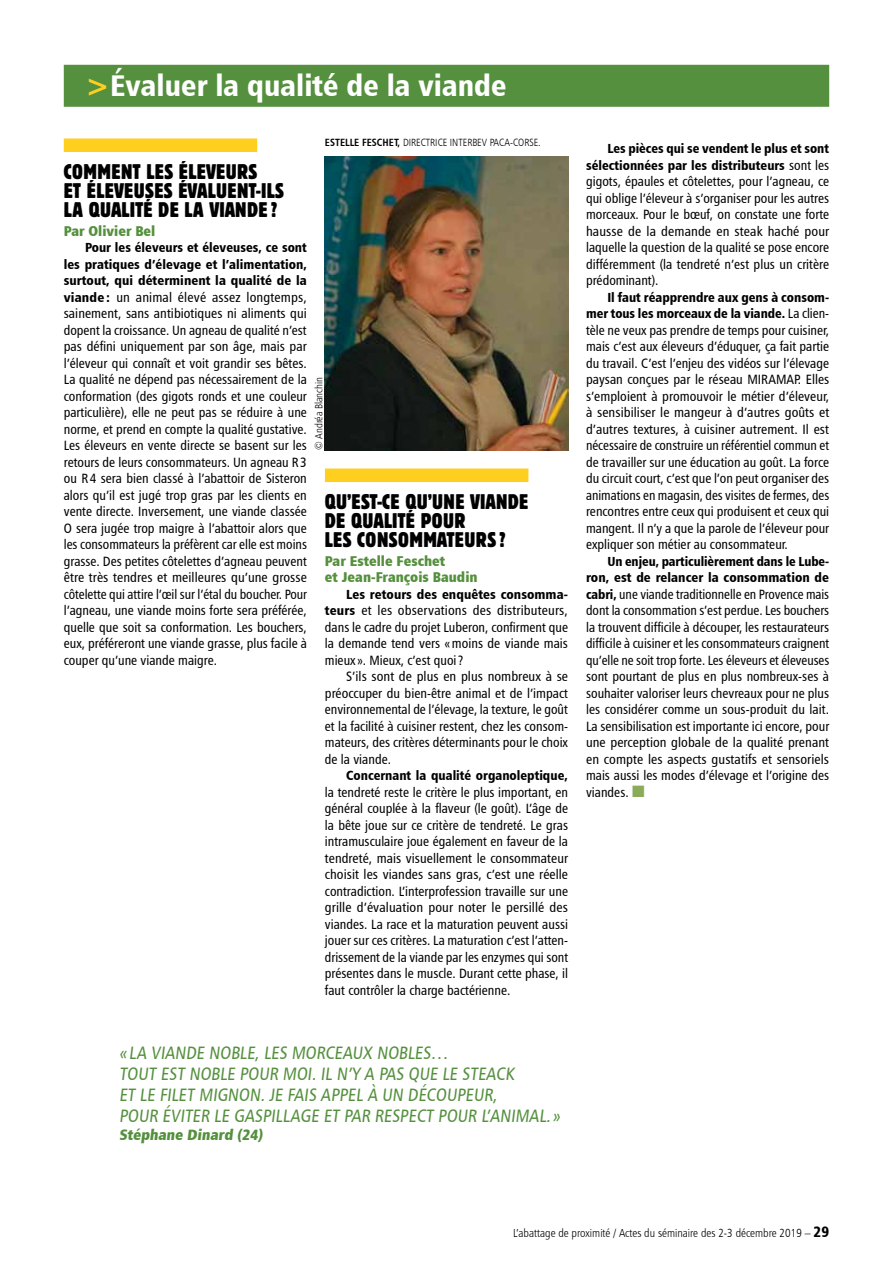
<style>
.page{position:relative;width:893px;height:1263px;background:#fff}
.page>*{position:absolute;margin:0;border:0;box-sizing:border-box;transform-origin:0 0}
.t1{font:30px "Humanist 777 BT Black Condensed B";color:#fff}
.t2{font:condensed 21px/18.8px "Block BE";letter-spacing:.02em;color:#000}
.t3{font:18px/21px "Humanist 777 BT Roman Condensed B";color:#55903e}
.t4{font:15px "Humanist 777 BT Extra Black Cond B";color:#55903e}
.t5{font:14.25px/16.5px "Humanist 777 BT Extra Black Cond B";color:#55903e}
.t6{font:13.5px/16.5px "Humanist 777 BT Roman Condensed B";color:#000;text-align:justify}
.t7{font:13.2px/16.5px "Humanist 777 BT Black Condensed B";color:#000;text-align:right}
.t8{font:11.7px "Humanist 777 BT Light Condensed B";color:#000}
.t9{font:10.5px "Humanist 777 BT Light Condensed B";color:#000}
.s1{color:#ffcf1f}
.s2{font-family:"Humanist 777 BT Bold Condensed B"}
.s3{font-family:"Humanist 777 BT Black Condensed B";font-size:13.2px}
.s4{font-family:"Humanist 777 BT Roman Condensed B";font-size:13.5px}
.s5{color:#8aab58}
.s6{font-family:"Humanist 777 BT Black Condensed B";font-size:15px}
</style>
<div class="page">
<img style="left:325px;top:156px;width:243px;height:295px">
<div style="left:64px;top:138px;width:193px;height:14px;background:#ffcf1f"></div>
<div style="left:325px;top:468px;width:203px;height:14px;background:#ffcf1f"></div>
<div style="left:64px;top:65px;width:765px;height:42px;background:#55903e"></div>
<h1 class="t1" style="left:85px;top:67px;width:423px"><span class="s1">&gt;</span>Évaluer la qualité de la viande</h1>
<p class="t9" style="left:325px;top:136px;width:217px"><span class="s2">ESTELLE FESCHET,</span> DIRECTRICE INTERBEV PACA-CORSE.</p>
<h2 class="t2" style="left:64px;top:163px;width:222px">COMMENT LES ÉLEVEURS<br>ET ÉLEVEUSES ÉVALUENT-ILS<br>LA QUALITÉ DE LA VIANDE ?</h2>
<p class="t5" style="left:64px;top:222px;width:93px">Par Olivier Bel</p>
<p class="t7" style="left:64px;top:239px;width:245px;text-align:justify;text-indent:21px">Pour les éleveurs et éleveuses, ce sont les pratiques d’élevage et l’alimentation, surtout, qui déterminent la qualité de la</p>
<p class="t6" style="left:64px;top:288px;width:245px"><span class="s3">viande :</span> un animal élevé assez longtemps, sainement, sans antibiotiques ni aliments qui dopent la croissance. Un agneau de qualité n’est pas défini uniquement par son âge, mais par l’éleveur qui connaît et voit grandir ses bêtes.<br>La qualité ne dépend pas nécessairement de la conformation (des gigots ronds et une couleur particulière), elle ne peut pas se réduire à une norme, et prend en compte la qualité gustative.<br>Les éleveurs en vente directe se basent sur les retours de leurs consommateurs. Un agneau R3 ou R4 sera bien classé à l’abattoir de Sisteron alors qu’il est jugé trop gras par les clients en vente directe. Inversement, une viande classée O sera jugée trop maigre à l’abattoir alors que les consommateurs la préfèrent car elle est moins grasse. Des petites côtelettes d’agneau peuvent être très tendres et meilleures qu’une grosse côtelette qui attire l’œil sur l’étal du boucher. Pour l’agneau, une viande moins forte sera préférée, quelle que soit sa conformation. Les bouchers, eux, préféreront une viande grasse, plus facile à couper qu’une viande maigre.</p>
<p class="t9" style="left:312px;top:450px;width:74px;rotate:-90deg">© Andréa Blanchin</p>
<h2 class="t2" style="left:325px;top:493px;width:205px">QU’EST-CE QU’UNE VIANDE<br>DE QUALITÉ POUR<br>LES CONSOMMATEURS?</h2>
<p class="t5" style="left:325px;top:552px;width:154px">Par Estelle Feschet<br>et Jean-François Baudin</p>
<p class="t7" style="left:346px;top:585px;width:223px">Les retours des enquêtes consomma-</p>
<p class="t6" style="left:325px;top:602px;width:245px"><span class="s3">teurs</span> et les observations des distributeurs, dans le cadre du projet Luberon, confirment que la demande tend vers «moins de viande mais mieux ». Mieux, c’est quoi?</p>
<p class="t6" style="left:325px;top:668px;width:245px;text-indent:21px">S’ils sont de plus en plus nombreux à se préoccuper du bien-être animal et de l’impact environnemental de l’élevage, la texture, le goût et la facilité à cuisiner restent, chez les consom&shy;mateurs, des critères déterminants pour le choix de la viande.</p>
<p class="t7" style="left:346px;top:767px;width:223px">Concernant la qualité organoleptique,</p>
<p class="t6" style="left:325px;top:783px;width:245px">la tendreté reste le critère le plus important, en général couplée à la flaveur (le goût). L’âge de la bête joue sur ce critère de tendreté. Le gras intramusculaire joue également en faveur de la tendreté, mais visuellement le consommateur choisit les viandes sans gras, c’est une réelle contradiction. L’interprofession travaille sur une grille d’évaluation pour noter le persillé des viandes. La race et la maturation peuvent aussi jouer sur ces critères. La maturation c’est l’atten&shy;drissement de la viande par les enzymes qui sont présentes dans le muscle. Durant cette phase, il faut contrôler la charge bactérienne.</p>
<p class="t7" style="left:586px;top:140px;width:245px">Les pièces qui se vendent le plus et sont sélectionnées par les distributeurs <span class="s4">sont les</span></p>
<p class="t6" style="left:586px;top:173px;width:245px">gigots, épaules et côtelettes, pour l’agneau, ce qui oblige l’éleveur à s’organiser pour les autres morceaux. Pour le bœuf, on constate une forte hausse de la demande en steak haché pour laquelle la question de la qualité se pose encore différemment (la tendreté n’est plus un critère prédominant).</p>
<p class="t7" style="left:586px;top:288px;width:245px">Il faut réapprendre aux gens à consom&shy;mer tous les morceaux de la viande. <span class="s4">La clien-</span></p>
<p class="t6" style="left:586px;top:321px;width:245px">tèle ne veux pas prendre de temps pour cuisiner, mais c’est aux éleveurs d’éduquer, ça fait partie du travail. C’est l’enjeu des vidéos sur l’élevage paysan conçues par le réseau MIRAMAP. Elles s’emploient à promouvoir le métier d’éleveur, à sensibiliser le mangeur à d’autres goûts et d’autres textures, à cuisiner autrement. Il est nécessaire de construire un référentiel commun et de travailler sur une éducation au goût. La force du circuit court, c’est que l’on peut organiser des animations en magasin, des visites de fermes, des rencontres entre ceux qui produisent et ceux qui mangent. Il n’y a que la parole de l’éleveur pour expliquer son métier au consommateur.</p>
<p class="t7" style="left:586px;top:552px;width:245px">Un enjeu, particulièrement dans le Lube&shy;ron, est de relancer la consommation de</p>
<p class="t6" style="left:586px;top:585px;width:245px"><span class="s3">cabri,</span> une viande traditionnelle en Provence mais dont la consommation s’est perdue. Les bouchers la trouvent difficile à découper, les restaurateurs difficile à cuisiner et les consommateurs craignent qu’elle ne soit trop forte. Les éleveurs et éleveuses sont pourtant de plus en plus nombreux-ses à souhaiter valoriser leurs chevreaux pour ne plus les considérer comme un sous-produit du lait.<br>La sensibilisation est importante ici encore, pour une perception globale de la qualité prenant en compte les aspects gustatifs et sensoriels mais aussi les modes d’élevage et l’origine des viandes. <span class="s5">■</span></p>
<h3 class="t3" style="left:119px;top:1042px;width:445px">« LA VIANDE NOBLE, LES MORCEAUX NOBLES…<br>TOUT EST NOBLE POUR MOI. IL N’Y A PAS QUE LE STEACK<br>ET LE FILET MIGNON. JE FAIS APPEL À UN DÉCOUPEUR,<br>POUR ÉVITER LE GASPILLAGE ET PAR RESPECT POUR L’ANIMAL. »</h3>
<p class="t4" style="left:119px;top:1125px;width:148px">Stéphane Dinard (24)</p>
<p class="t8" style="left:513px;top:1225px;width:317px">L’abattage de proximité / Actes du séminaire des 2-3 décembre 2019 – <span class="s6">29</span></p>
</div>
